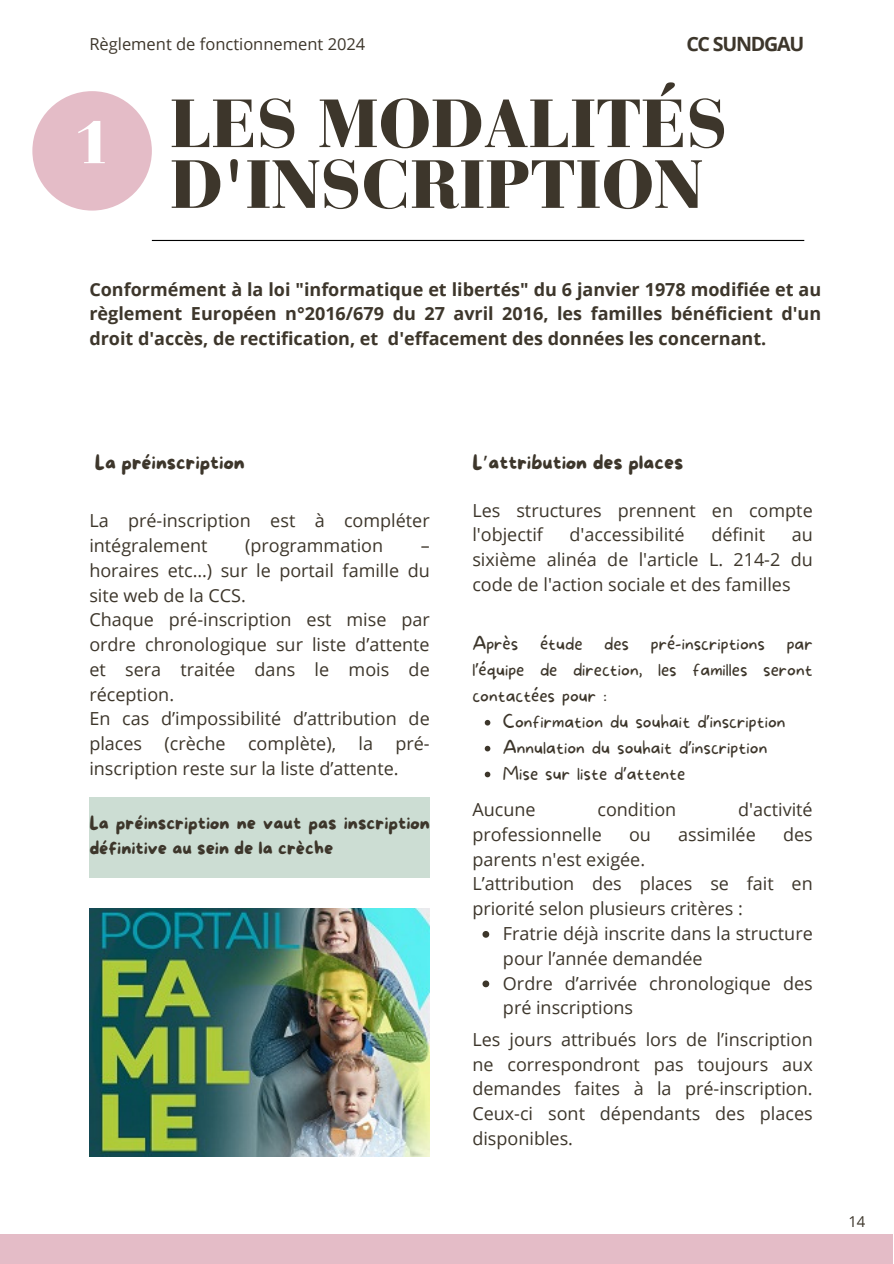
<style>
.page{position:relative;width:894px;height:1264px;background:#fff}
.page>*{position:absolute;margin:0;border:0;box-sizing:border-box;transform-origin:0 0}
.t1{font:900 67.5px/60.8px "Bauer Bodoni Pro";color:#3d362b}
.t2{font:900 60px "Bauer Bodoni Pro";color:#fff}
.t3{font:700 19.65px "Open Sans";letter-spacing:-.065em;color:#3d362b}
.t4{font:19.5px "More Sugar";color:#3d362b}
.t5{font:18px/24.8px "Open Sans";color:#3d362b}
.t6{font:700 18px/24.8px "Open Sans";color:#3d362b;text-align:justify}
.t7{font:100 18px/25.8px "More Sugar";color:#3d362b;text-align:justify}
.t8{font:18px/24.8px "More Sugar";color:#3d362b}
.t9{font:16.5px "Open Sans";color:#3d362b}
.t10{font:15px "Open Sans";color:#3d362b}
.s1{font-family:"Noto Sans Gurmukhi"}
.s2{font-family:"Noto Sans";font-weight:400}
</style>
<div class="page">
<hr style="left:152px;top:240px;width:652px;height:1px;background:#000">
<img style="left:89px;top:908px;width:340px;height:248px">
<div style="left:0;top:1233px;width:892px;height:30px;background:#e4bcc7"></div>
<svg style="left:484px;top:720px;width:6px;height:5px"></svg>
<svg style="left:484px;top:745px;width:6px;height:6px"></svg>
<svg style="left:484px;top:771px;width:6px;height:6px"></svg>
<svg style="left:482px;top:931px;width:7px;height:6px"></svg>
<svg style="left:482px;top:980px;width:7px;height:7px"></svg>
<div style="left:89px;top:796px;width:340px;height:81px;background:#ccddd3"></div>
<div style="left:32px;top:91px;width:120px;height:119px;background:#e4bcc7;border-radius:50%"></div>
<h1 class="t9" style="left:89px;top:33px;width:277px">Règlement de fonctionnement 2024</h1>
<h3 class="t3" style="left:686px;top:30px;width:119px">CC SUNDGAU</h3>
<p class="t2" style="left:74px;top:119px;width:38px">1</p>
<p class="t1" style="left:170px;top:101px;width:558px">LES MODALITÉS<br>D'INSCRIPTION</p>
<h2 class="t6" style="left:89px;top:276px;width:733px">Conformément à la loi "informatique et libertés" du 6 janvier 1978 modifiée et au règlement Européen n°2016/679 du 27 avril 2016, les familles bénéficient d'un droit d'accès, de rectification, et d'effacement des données les concernant.</h2>
<h4 class="t4" style="left:95px;top:452px;width:151px">La préinscription</h4>
<h4 class="t5" style="left:89px;top:508px;width:342px">La pré-inscription est à compléter intégralement</h4>
<h4 class="t5" style="left:245px;top:532px;width:140px">(programmation</h4>
<h4 class="t5" style="left:89px;top:532px;width:342px;text-indent:331px">– horaires etc…) sur le portail famille du site web de la CCS.<br>Chaque pré-inscription est mise par ordre chronologique sur liste d’attente et sera traitée dans le mois de réception.<br>En cas d’impossibilité d’attribution de places (crèche complète), la pré&shy;inscription reste sur la liste d’attente.</h4>
<h4 class="t8" style="left:89px;top:811px;width:342px">La préinscription ne vaut pas inscription définitive au sein de la crèche</h4>
<h4 class="t4" style="left:472px;top:452px;width:212px">L<span class="s1">’</span>attribution des places</h4>
<p class="t5" style="left:472px;top:497px;width:342px">Les structures prennent en compte l'objectif</p>
<p class="t5" style="left:569px;top:522px;width:117px">d'accessibilité</p>
<p class="t5" style="left:711px;top:522px;width:55px">définit</p>
<p class="t5" style="left:472px;top:522px;width:342px;text-align:justify;text-indent:319px">au sixième alinéa de l'article L. 214-2 du code de l'action sociale et des familles</p>
<h4 class="t7" style="left:472px;top:631px;width:342px">Après étude des pré-inscriptions par l<span class="s2">’</span>équipe de direction, les familles seront contactées pour :</h4>
<h4 class="t7" style="left:503px;top:709px;width:284px">Confirmation du souhait d<span class="s2">’</span>inscription</h4>
<p class="t7" style="left:503px;top:735px;width:266px">Annulation du souhait d<span class="s2">’</span>inscription</p>
<p class="t7" style="left:503px;top:761px;width:184px">Mise sur liste d<span class="s2">’</span>attente</p>
<p class="t5" style="left:472px;top:796px;width:65px">Aucune</p>
<p class="t5" style="left:597px;top:796px;width:80px">condition</p>
<p class="t5" style="left:738px;top:796px;width:76px">d'activité</p>
<p class="t5" style="left:472px;top:821px;width:131px">professionnelle</p>
<p class="t5" style="left:629px;top:821px;width:23px">ou</p>
<p class="t5" style="left:678px;top:821px;width:79px">assimilée</p>
<p class="t5" style="left:782px;top:821px;width:31px">des</p>
<p class="t5" style="left:472px;top:846px;width:342px">parents n'est exigée.<br>L’attribution des places se fait en priorité selon plusieurs critères :</p>
<h4 class="t5" style="left:503px;top:920px;width:311px">Fratrie déjà inscrite dans la structure pour l’année demandée</h4>
<p class="t5" style="left:503px;top:970px;width:311px">Ordre d’arrivée chronologique des pré inscriptions</p>
<p class="t5" style="left:472px;top:1026px;width:342px;text-align:justify">Les jours attribués lors de l’inscription ne correspondront pas toujours aux demandes faites à la pré-inscription.<br>Ceux-ci sont dépendants des places disponibles.</p>
<p class="t10" style="left:848px;top:1210px;width:19px">14</p>
</div>
